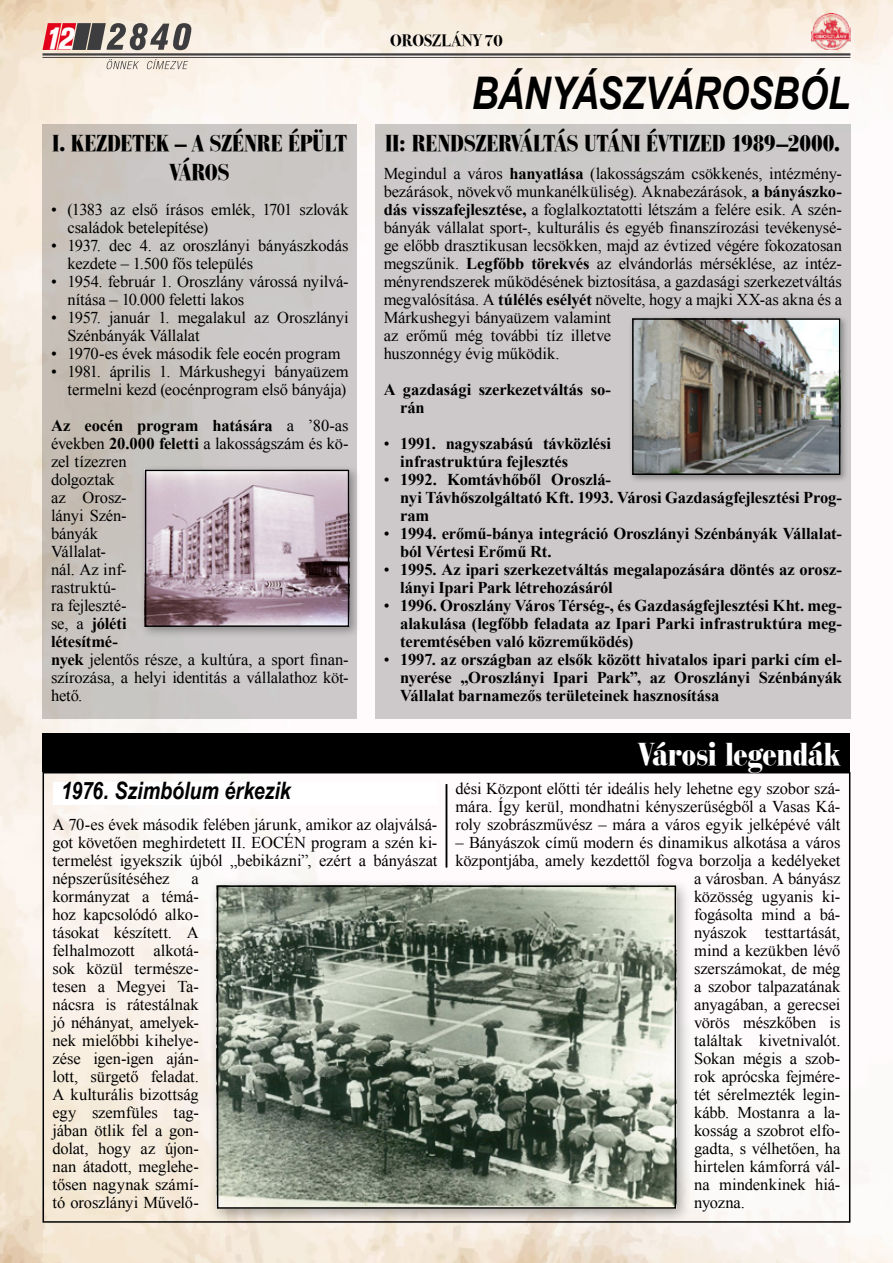
<style>
.page{position:relative;width:893px;height:1263px;background:#fff}
.page>*{position:absolute;margin:0;border:0;box-sizing:border-box;transform-origin:0 0}
.t1{font:italic 700 45px "Arial Narrow";letter-spacing:-.01em;color:#000}
.t2{font:33px "Bodoni Blk Cn CE";letter-spacing:-.015em;color:#fff}
.t3{font:italic 700 30px "Akzidenz Grotesk Cn X PFL";color:#fff}
.t4{font:24px/28.8px "Bodoni Blk Cn CE";letter-spacing:.005em;color:#000;text-align:center}
.t5{font:italic 700 24px "Arial Narrow";letter-spacing:-.005em;color:#000}
.t6{font:16.5px/18px "Times New Roman";letter-spacing:-.01em;color:#000}
.t7{font:700 16.5px/18px "Times New Roman";letter-spacing:-.01em;color:#000}
.t8{font:700 16.5px "Bodoni Svty Two ITCTT";color:#000}
.s1{font-weight:700}
.s2{font-weight:400}
</style>
<div class="page">
<img style="left:0;top:0;width:893px;height:1263px">
<img style="left:811px;top:14px;width:39px;height:36px">
<div style="left:209px;top:877px;width:483px;height:347px;background:#000;opacity:.33"></div>
<img style="left:220px;top:888px;width:453px;height:318px">
<div style="left:217px;top:885px;width:459px;height:324px;border:2px solid #000"></div>
<div style="left:53px;top:782px;width:384px;height:22px;background:#fff"></div>
<hr style="left:446px;top:784px;width:1px;height:83px;background:#000">
<div style="left:43px;top:772px;width:807px;height:451px;border:2px solid #000"></div>
<div style="left:43px;top:125px;width:314px;height:594px;background:linear-gradient(to right,#c6c0b8,#cdcbcd)"></div>
<div style="left:375px;top:125px;width:475px;height:594px;background:#cdc9ca"></div>
<div style="left:43px;top:734px;width:807px;height:38px;background:#000"></div>
<svg style="left:43px;top:23px;width:148px;height:27px;background:#9b6f6f"></svg>
<svg style="left:107px;top:59px;width:32px;height:10px"></svg>
<svg style="left:147px;top:59px;width:41px;height:10px"></svg>
<hr style="left:43px;top:53px;width:807px;height:3px;background:#414042">
<hr style="left:43px;top:57px;width:807px;height:1px;background:#414042">
<div style="left:139px;top:464px;width:222px;height:174px;background:#000;opacity:.33"></div>
<img style="left:148px;top:473px;width:198px;height:151px">
<div style="left:145px;top:470px;width:204px;height:157px;border:2px solid #000"></div>
<div style="left:628px;top:314px;width:220px;height:169px;background:#000;opacity:.33"></div>
<img style="left:635px;top:321px;width:202px;height:151px">
<div style="left:632px;top:318px;width:208px;height:157px;border:2px solid #000"></div>
<h3 class="t3" style="left:44px;top:20px;width:31px">12</h3>
<p class="t8" style="left:390px;top:27px;width:114px">OROSZLÁNY 70</p>
<h3 class="t4" style="left:53px;top:128px;width:296px">I. KEZDETEK – A SZÉNRE ÉPÜLT<br>VÁROS</h3>
<p class="t6" style="left:68px;top:200px;width:283px;text-indent:-16px">• (1383 az első írásos emlék, 1701 szlovák családok betelepítése)</p>
<p class="t6" style="left:68px;top:236px;width:283px;text-indent:-16px">• 1937. dec 4. az oroszlányi bányászkodás kezdete – 1.500 fős település</p>
<p class="t6" style="left:68px;top:272px;width:283px;text-indent:-16px">• 1954. február 1. Oroszlány várossá nyilvá&shy;nítása – 10.000 feletti lakos</p>
<p class="t6" style="left:68px;top:308px;width:283px;text-indent:-16px">• 1957. január 1. megalakul az Oroszlányi<br>Szénbányák Vállalat</p>
<p class="t6" style="left:51px;top:344px;width:291px">• 1970-es évek második fele eocén program</p>
<p class="t6" style="left:51px;top:362px;width:299px;text-align:right">• 1981. április 1. Márkushegyi bányaüzem termelni kezd (eocénprogram első bányája)</p>
<p class="t6" style="left:51px;top:416px;width:299px"><span class="s1">Az eocén program hatására</span> a ’80-as években <span class="s1">20.000 feletti</span> a lakosságszám és kö&shy;zel tízezren<br>dolgoztak<br>az Orosz-<br>lányi Szén-<br>bányák<br>Vállalat-<br>nál. Az inf-<br>rastruktú-<br>ra fejleszté-<br>se, a <span class="s1">jóléti<br>létesítmé-<br>nyek</span> jelentős része, a kultúra, a sport finan&shy;szírozása, a helyi identitás a vállalathoz köt&shy;hető.</p>
<h1 class="t1" style="left:472px;top:59px;width:380px">BÁNYÁSZVÁROSBÓL</h1>
<h3 class="t4" style="left:386px;top:128px;width:456px">II: RENDSZERVÁLTÁS UTÁNI ÉVTIZED 1989–2000.</h3>
<p class="t6" style="left:384px;top:164px;width:460px">Megindul a város <span class="s1">hanyatlása</span> (lakosságszám csökkenés, intézmény&shy;bezárások, növekvő munkanélküliség). Aknabezárások, <span class="s1">a bányászko&shy;dás visszafejlesztése,</span> a foglalkoztatotti létszám a felére esik. A szén&shy;bányák vállalat sport-, kulturális és egyéb finanszírozási tevékenysé&shy;ge előbb drasztikusan lecsökken, majd az évtized végére fokozatosan megszűnik. <span class="s1">Legfőbb törekvés</span> az elvándorlás mérséklése, az intéz&shy;ményrendszerek működésének biztosítása, a gazdasági szerkezetváltás megvalósítása. A <span class="s1">túlélés esélyét</span> növelte, hogy a majki XX-as akna és a Márkushegyi bányaüzem valamint<br>az erőmű még további tíz illetve<br>huszonnégy évig működik.</p>
<p class="t7" style="left:400px;top:380px;width:212px;text-indent:-16px">A gazdasági szerkezetváltás so&shy;rán</p>
<p class="t7" style="left:400px;top:434px;width:212px;text-indent:-16px"><span class="s2">•</span> 1991. nagyszabású távközlési infrastruktúra fejlesztés</p>
<p class="t7" style="left:400px;top:470px;width:443px;text-indent:-16px"><span class="s2">•</span> 1992. Komtávhőből Oroszlá-<br>nyi Távhőszolgáltató Kft. 1993. Városi Gazdaságfejlesztési Prog&shy;ram</p>
<p class="t7" style="left:400px;top:524px;width:443px;text-indent:-16px"><span class="s2">•</span> 1994. erőmű-bánya integráció Oroszlányi Szénbányák Vállalat&shy;ból Vértesi Erőmű Rt.</p>
<p class="t7" style="left:400px;top:560px;width:443px;text-indent:-16px"><span class="s2">•</span> 1995. Az ipari szerkezetváltás megalapozására döntés az orosz&shy;lányi Ipari Park létrehozásáról</p>
<p class="t7" style="left:400px;top:596px;width:443px;text-align:justify;text-indent:-16px"><span class="s2">•</span> 1996. Oroszlány Város Térség-, és Gazdaságfejlesztési Kht. meg&shy;alakulása (legfőbb feladata az Ipari Parki infrastruktúra meg&shy;teremtésében való közreműködés)</p>
<p class="t7" style="left:400px;top:650px;width:443px;text-align:justify;text-indent:-16px"><span class="s2">•</span> 1997. az országban az elsők között hivatalos ipari parki cím el&shy;nyerése „Oroszlányi Ipari Park”, az Oroszlányi Szénbányák Vállalat barnamezős területeinek hasznosítása</p>
<h2 class="t2" style="left:639px;top:734px;width:203px">Városi legendák</h2>
<h3 class="t5" style="left:61px;top:773px;width:231px">1976. Szimbólum érkezik</h3>
<p class="t6" style="left:53px;top:815px;width:386px;text-align:justify">A 70-es évek második felében járunk, amikor az olajválsá&shy;got követően meghirdetett II. EOCÉN program a szén ki&shy;termelést igyekszik újból „bebikázni”, ezért a bányászat népszerűsítéséhez</p>
<p class="t6" style="left:53px;top:869px;width:148px;text-align:justify;text-indent:139px">a kormányzat a témá&shy;hoz kapcsolódó alko&shy;tásokat készített. A felhalmozott alkotá&shy;sok közül természe&shy;tesen a Megyei Ta&shy;nácsra is rátestálnak jó néhányat, amelyek&shy;nek mielőbbi kihelye&shy;zése igen-igen aján&shy;lott, sürgető feladat.<br>A kulturális bizottság egy szemfüles tag&shy;jában ötlik fel a gon&shy;dolat, hogy az újon&shy;nan átadott, meglehe&shy;tősen nagynak számí&shy;tó oroszlányi Művelő-</p>
<p class="t6" style="left:455px;top:779px;width:386px;text-align:justify">dési Központ előtti tér ideális hely lehetne egy szobor szá&shy;mára. Így kerül, mondhatni kényszerűségből a Vasas Ká&shy;roly szobrászművész – mára a város egyik jelképévé vált</p>
<p class="t6" style="left:455px;top:833px;width:386px">– Bányászok című modern és dinamikus alkotása a város</p>
<p class="t6" style="left:455px;top:851px;width:386px">központjába, amely kezdettől fogva borzolja a kedélyeket</p>
<p class="t6" style="left:694px;top:869px;width:148px">a városban. A bányász</p>
<p class="t6" style="left:694px;top:887px;width:148px">közösség ugyanis ki-</p>
<p class="t6" style="left:694px;top:905px;width:148px">fogásolta mind a bá-</p>
<p class="t6" style="left:694px;top:923px;width:148px">nyászok testtartását,</p>
<p class="t6" style="left:694px;top:941px;width:148px">mind a kezükben lévő</p>
<p class="t6" style="left:694px;top:959px;width:148px">szerszámokat, de még</p>
<p class="t6" style="left:694px;top:977px;width:148px">a szobor talpazatának</p>
<p class="t6" style="left:694px;top:995px;width:148px">anyagában, a gerecsei</p>
<p class="t6" style="left:694px;top:1013px;width:148px">vörös mészkőben is</p>
<p class="t6" style="left:694px;top:1031px;width:148px">találtak kivetnivalót.</p>
<p class="t6" style="left:694px;top:1049px;width:148px">Sokan mégis a szob-</p>
<p class="t6" style="left:694px;top:1067px;width:148px">rok aprócska fejmére-</p>
<p class="t6" style="left:694px;top:1085px;width:148px">tét sérelmezték legin-</p>
<p class="t6" style="left:694px;top:1103px;width:148px">kább. Mostanra a la-</p>
<p class="t6" style="left:694px;top:1121px;width:148px">kosság a szobrot elfo-</p>
<p class="t6" style="left:694px;top:1139px;width:148px">gadta, s vélhetően, ha</p>
<p class="t6" style="left:694px;top:1157px;width:148px">hirtelen kámforrá vál-</p>
<p class="t6" style="left:694px;top:1175px;width:148px">na mindenkinek hiá-</p>
<p class="t6" style="left:694px;top:1193px;width:52px">nyozna.</p>
</div>
